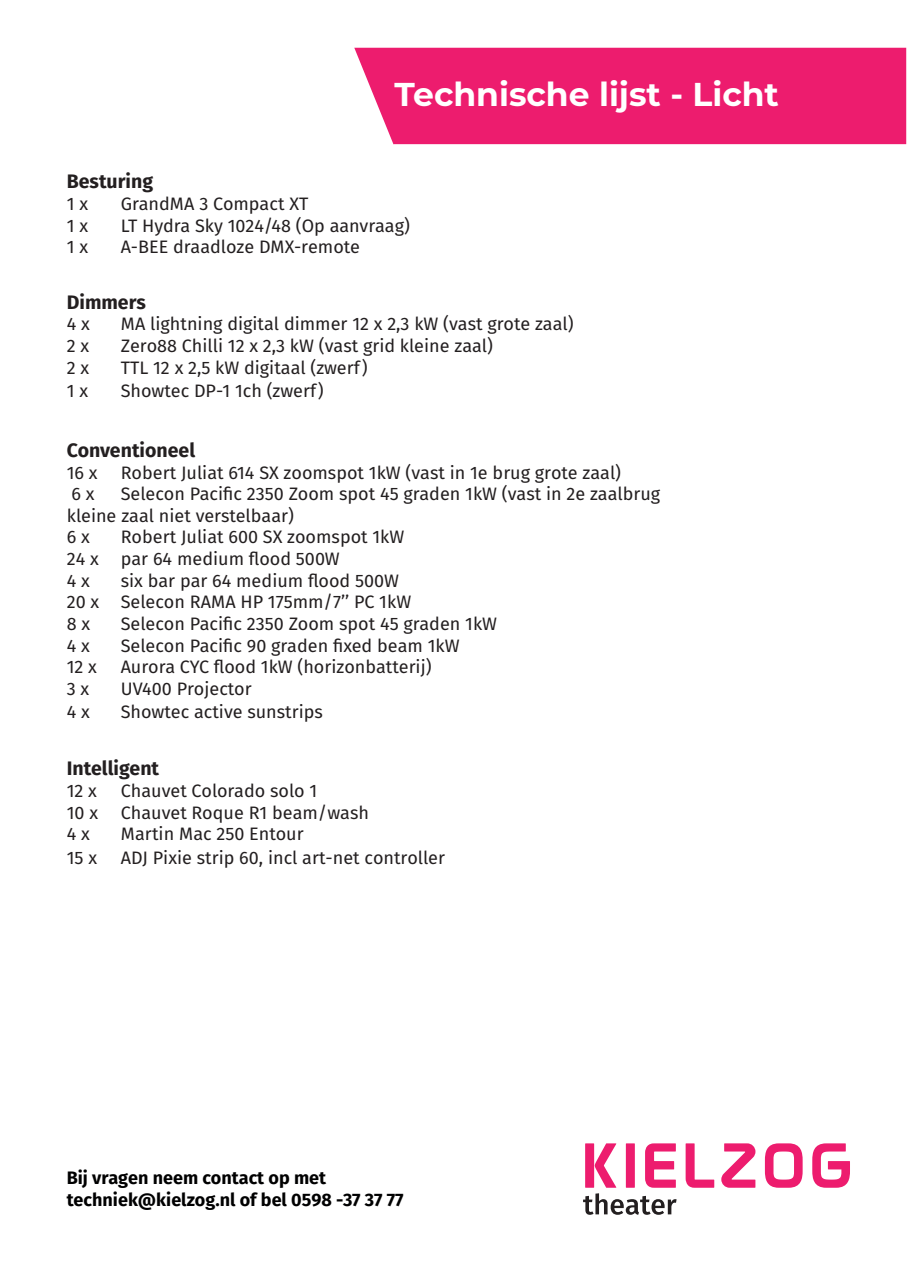
<style>
.page{position:relative;width:919px;height:1276px;background:#fff}
.page>*{position:absolute;margin:0;border:0;box-sizing:border-box;transform-origin:0 0}
.t1{font:700 33px "Montserrat";color:#fff}
.t2{font:700 19.5px "Fira Sans";color:#231f20}
.t3{font:18px/21.6px "Fira Sans";color:#231f20}
.t4{font:700 18px "Fira Sans";color:#000001}
</style>
<div class="page">
<div style="left:625px;top:1143px;width:9px;height:44px;background:#ed1c6e"></div>
<svg style="left:764px;top:1143px;width:38px;height:44px"></svg>
<svg style="left:594px;top:1143px;width:22px;height:44px"></svg>
<svg style="left:645px;top:1143px;width:30px;height:44px"></svg>
<svg style="left:812px;top:1143px;width:37px;height:44px"></svg>
<svg style="left:685px;top:1143px;width:29px;height:44px"></svg>
<svg style="left:721px;top:1143px;width:34px;height:44px"></svg>
<div style="left:585px;top:1143px;width:9px;height:44px;background:#ed1c6e"></div>
<svg style="left:583px;top:1193px;width:93px;height:21px"></svg>
<div style="left:354px;top:48px;width:552px;height:97px;background:#ed1c6e"></div>
<p class="t1" style="left:394px;top:71px;width:386px">Technische lijst - Licht</p>
<p class="t2" style="left:67px;top:165px;width:88px">Besturing</p>
<p class="t3" style="left:67px;top:192px;width:23px">1 x</p>
<p class="t3" style="left:121px;top:192px;width:189px">GrandMA 3 Compact XT</p>
<p class="t3" style="left:67px;top:214px;width:23px">1 x</p>
<p class="t3" style="left:121px;top:214px;width:290px">LT Hydra Sky 1024/48 (Op aanvraag)</p>
<p class="t3" style="left:67px;top:236px;width:23px">1 x</p>
<p class="t3" style="left:121px;top:236px;width:241px">A-BEE draadloze DMX-remote</p>
<p class="t2" style="left:67px;top:286px;width:80px">Dimmers</p>
<p class="t3" style="left:67px;top:313px;width:25px">4 x</p>
<p class="t3" style="left:121px;top:313px;width:454px">MA lightning digital dimmer 12 x 2,3 kW (vast grote zaal)</p>
<p class="t3" style="left:67px;top:334px;width:24px">2 x</p>
<p class="t3" style="left:121px;top:334px;width:374px">Zero88 Chilli 12 x 2,3 kW (vast grid kleine zaal)</p>
<p class="t3" style="left:67px;top:356px;width:24px">2 x</p>
<p class="t3" style="left:121px;top:356px;width:248px">TTL 12 x 2,5 kW digitaal (zwerf)</p>
<p class="t3" style="left:67px;top:379px;width:23px">1 x</p>
<p class="t3" style="left:121px;top:379px;width:204px">Showtec DP-1 1ch (zwerf)</p>
<p class="t2" style="left:67px;top:434px;width:130px">Conventioneel</p>
<p class="t3" style="left:67px;top:461px;width:32px">16 x</p>
<p class="t3" style="left:121px;top:461px;width:501px">Robert Juliat 614 SX zoomspot 1kW (vast in 1e brug grote zaal)</p>
<p class="t3" style="left:72px;top:483px;width:25px">6 x</p>
<p class="t3" style="left:67px;top:483px;width:595px;text-indent:54px">Selecon Pacific 2350 Zoom spot 45 graden 1kW (vast in 2e zaalbrug kleine zaal niet verstelbaar)</p>
<p class="t3" style="left:67px;top:526px;width:25px">6 x</p>
<p class="t3" style="left:121px;top:526px;width:285px">Robert Juliat 600 SX zoomspot 1kW</p>
<p class="t3" style="left:67px;top:547px;width:274px">24 x par 64 medium flood 500W</p>
<p class="t3" style="left:67px;top:569px;width:25px">4 x</p>
<p class="t3" style="left:121px;top:569px;width:279px">six bar par 64 medium flood 500W</p>
<p class="t3" style="left:67px;top:591px;width:346px">20 x Selecon RAMA HP 175mm/7’’ PC 1kW</p>
<p class="t3" style="left:67px;top:612px;width:25px">8 x</p>
<p class="t3" style="left:121px;top:612px;width:378px">Selecon Pacific 2350 Zoom spot 45 graden 1kW</p>
<p class="t3" style="left:67px;top:634px;width:25px">4 x</p>
<p class="t3" style="left:121px;top:634px;width:340px">Selecon Pacific 90 graden fixed beam 1kW</p>
<p class="t3" style="left:67px;top:655px;width:32px">12 x</p>
<p class="t3" style="left:121px;top:655px;width:312px">Aurora CYC flood 1kW (horizonbatterij)</p>
<p class="t3" style="left:67px;top:677px;width:24px">3 x</p>
<p class="t3" style="left:121px;top:677px;width:132px">UV400 Projector</p>
<p class="t3" style="left:67px;top:700px;width:25px">4 x</p>
<p class="t3" style="left:121px;top:700px;width:203px">Showtec active sunstrips</p>
<p class="t2" style="left:67px;top:752px;width:94px">Intelligent</p>
<p class="t3" style="left:67px;top:779px;width:32px">12 x</p>
<p class="t3" style="left:121px;top:779px;width:198px">Chauvet Colorado solo 1</p>
<p class="t3" style="left:67px;top:801px;width:33px">10 x</p>
<p class="t3" style="left:121px;top:801px;width:250px">Chauvet Roque R1 beam/wash</p>
<p class="t3" style="left:67px;top:822px;width:25px">4 x</p>
<p class="t3" style="left:121px;top:822px;width:184px">Martin Mac 250 Entour</p>
<p class="t3" style="left:67px;top:846px;width:32px">15 x</p>
<p class="t3" style="left:121px;top:846px;width:326px">ADJ Pixie strip 60, incl art-net controller</p>
<p class="t4" style="left:67px;top:1162px;width:261px">Bij vragen neem contact op met</p>
<p class="t4" style="left:67px;top:1184px;width:338px">techniek@kielzog.nl of bel 0598 -37 37 77</p>
</div>
